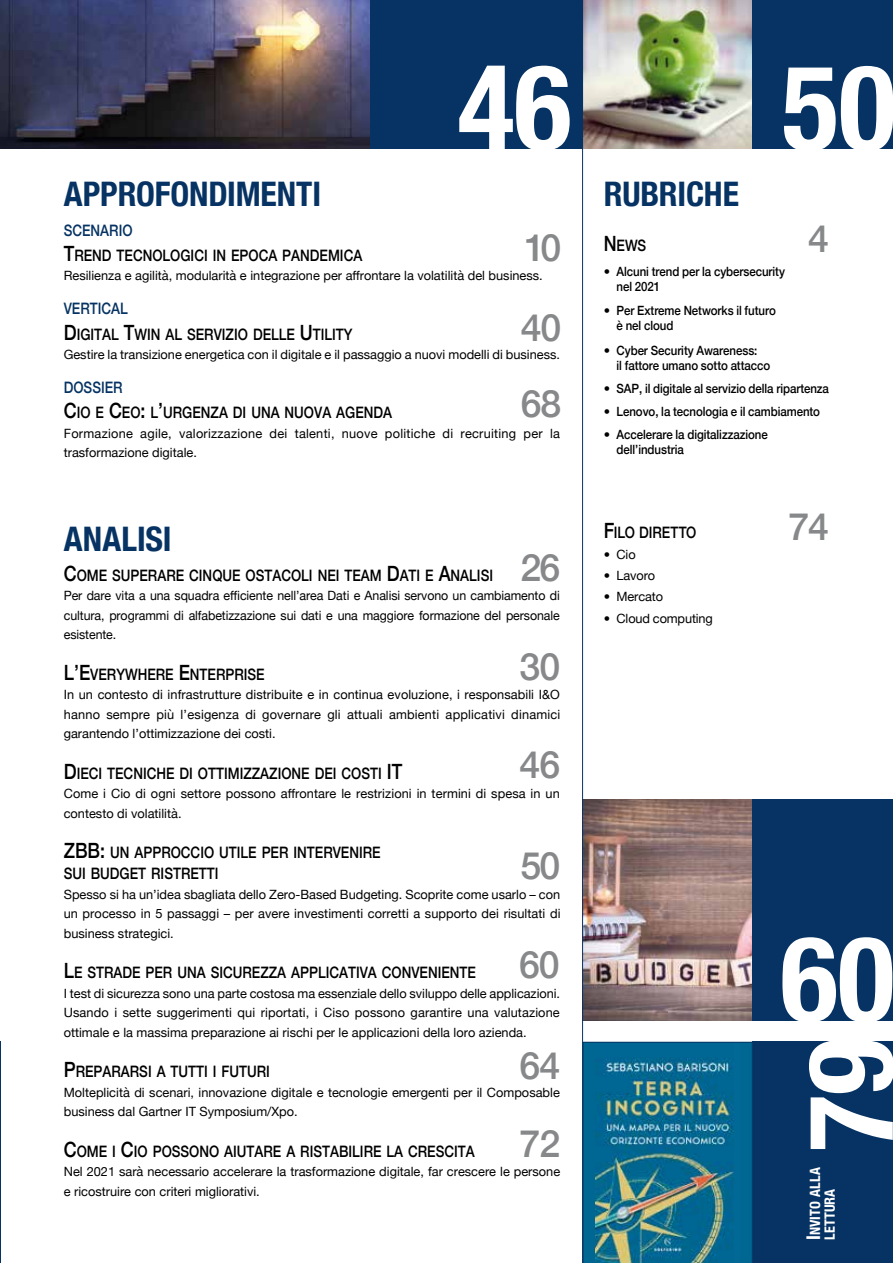
<style>
.page{position:relative;width:893px;height:1263px;background:#fff}
.page>*{position:absolute;margin:0;border:0;box-sizing:border-box;transform-origin:0 0}
.t1{font:700 condensed 118.35px "Helvetica Neue";color:#fff}
.t2{font:500 37.5px/79.2px "Helvetica Neue";letter-spacing:-.03em;color:#87888a}
.t3{font:700 condensed 33.9px "Helvetica Neue";letter-spacing:-.005em;color:#063363}
.t4{font:700 condensed 33.9px "Helvetica Neue";letter-spacing:-.005em;color:#063363}
.t5{font:500 15.75px/25.3px "Helvetica Neue";color:#000;scale:.85 1}
.t6{font:700 condensed 14.25px/14.5px "Helvetica Neue";letter-spacing:.005em;color:#fff}
.t7{font:12.75px/19.5px "Helvetica Neue";color:#000;text-align:justify}
.t8{font:500 12.75px/15px "Helvetica Neue";letter-spacing:-.005em;color:#000}
.t9{font:12.75px/19.5px "Helvetica Neue";letter-spacing:.02em;color:#000}
.s1{color:#063363}
.s2{font-size:21px}
.s3{font-weight:300}
.s4{font-size:18.9px}
</style>
<div class="page">
<img style="left:583px;top:799px;width:170px;height:221px">
<div style="left:753px;top:1042px;width:140px;height:221px;background:#063363"></div>
<img style="left:583px;top:1042px;width:170px;height:221px">
<img style="left:0;top:0;width:370px;height:149px">
<img style="left:583px;top:0;width:170px;height:149px">
<div style="left:370px;top:0;width:213px;height:149px;background:#063363"></div>
<div style="left:753px;top:0;width:140px;height:149px;background:#063363"></div>
<hr style="left:582px;top:0;width:1px;height:1263px;background:#063363">
<div style="left:753px;top:799px;width:140px;height:221px;background:#063363"></div>
<hr style="left:0;top:1042px;width:1px;height:221px;background:#063363">
<h1 class="t1" style="left:458px;top:9px;width:115px">46</h1>
<h1 class="t1" style="left:782px;top:9px;width:115px">50</h1>
<h3 class="t3" style="left:64px;top:166px;width:259px">APPROFONDIMENTI</h3>
<p class="t5" style="left:64px;top:216px;width:353px"><span class="s1">SCENARIO<br></span><span class="s2">T</span>REND TECNOLOGICI IN EPOCA PANDEMICA</p>
<p class="t7" style="left:64px;top:267px;width:480px">Resilienza e agilità, modularità e integrazione per affrontare la volatilità del business.</p>
<p class="t5" style="left:64px;top:295px;width:341px"><span class="s1">VERTICAL<br></span><span class="s2">D</span>IGITAL <span class="s2">T</span>WIN AL SERVIZIO DELLE <span class="s2">U</span>TILITY</p>
<p class="t7" style="left:64px;top:345px;width:498px">Gestire la transizione energetica con il digitale e il passaggio a nuovi modelli di business.</p>
<p class="t5" style="left:64px;top:373px;width:388px"><span class="s1">DOSSIER<br></span><span class="s2">C</span>IO E <span class="s2">C</span>EO<span class="s2">:</span> L<span class="s2">’</span>URGENZA DI UNA NUOVA AGENDA</p>
<p class="t9" style="left:64px;top:424px;width:498px">Formazione agile, valorizzazione dei talenti, nuove politiche di recruiting per la trasformazione digitale.</p>
<h2 class="t2" style="left:521px;top:205px;width:42px">10<br>40</h2>
<h2 class="t2" style="left:521px;top:361px;width:42px">68</h2>
<h3 class="t3" style="left:64px;top:511px;width:109px">ANALISI</h3>
<p class="t5" style="left:64px;top:561px;width:507px"><span class="s2">C</span>OME SUPERARE CINQUE OSTACOLI NEI TEAM <span class="s2">D</span>ATI E <span class="s2">A</span>NALISI</p>
<p class="t7" style="left:64px;top:586px;width:498px">Per dare vita a una squadra efficiente nell’area Dati e Analisi servono un cambiamento di cultura, programmi di alfabetizzazione sui dati e una maggiore formazione del personale esistente.</p>
<p class="t5" style="left:64px;top:660px;width:238px"><span class="s2">L’E</span>VERYWHERE <span class="s2">E</span>NTERPRISE</p>
<p class="t7" style="left:64px;top:685px;width:498px">In un contesto di infrastrutture distribuite e in continua evoluzione, i responsabili I&amp;O hanno sempre più l’esigenza di governare gli attuali ambienti applicativi dinamici garantendo l’ottimizzazione dei costi.</p>
<p class="t5" style="left:64px;top:759px;width:390px"><span class="s2">D</span>IECI TECNICHE DI OTTIMIZZAZIONE DEI COSTI <span class="s2">IT</span></p>
<p class="t7" style="left:64px;top:785px;width:498px">Come i Cio di ogni settore possono affrontare le restrizioni in termini di spesa in un contesto di volatilità.</p>
<p class="t5" style="left:64px;top:841px;width:374px;line-height:21px"><span class="s2">ZBB:</span> UN APPROCCIO UTILE PER INTERVENIRE<br>SUI BUDGET RISTRETTI</p>
<p class="t7" style="left:64px;top:885px;width:498px">Spesso si ha un’idea sbagliata dello Zero-Based Budgeting. Scoprite come usarlo – con un processo in 5 passaggi – per avere investimenti corretti a supporto dei risultati di business strategici.</p>
<p class="t5" style="left:64px;top:959px;width:486px"><span class="s2">L</span>E STRADE PER UNA SICUREZZA APPLICATIVA CONVENIENTE</p>
<p class="t7" style="left:64px;top:984px;width:498px">I test di sicurezza sono una parte costosa ma essenziale dello sviluppo delle applicazioni.<br>Usando i sette suggerimenti qui riportati, i Ciso possono garantire una valutazione ottimale e la massima preparazione ai rischi per le applicazioni della loro azienda.</p>
<p class="t5" style="left:64px;top:1058px;width:244px"><span class="s2">P</span>REPARARSI A TUTTI I FUTURI</p>
<p class="t7" style="left:64px;top:1083px;width:498px">Molteplicità di scenari, innovazione digitale e tecnologie emergenti per il Composable business dal Gartner IT Symposium/Xpo.</p>
<p class="t5" style="left:64px;top:1137px;width:485px"><span class="s2">C</span>OME I <span class="s2">C</span>IO POSSONO AIUTARE A RISTABILIRE LA CRESCITA</p>
<p class="t7" style="left:64px;top:1163px;width:498px">Nel 2021 sarà necessario accelerare la trasformazione digitale, far crescere le persone e ricostruire con criteri migliorativi.</p>
<h2 class="t2" style="left:520px;top:524px;width:41px">26</h2>
<h2 class="t2" style="left:520px;top:624px;width:42px">30</h2>
<h2 class="t2" style="left:520px;top:722px;width:42px">46</h2>
<h2 class="t2" style="left:520px;top:823px;width:41px">50</h2>
<h2 class="t2" style="left:519px;top:922px;width:42px">60</h2>
<h2 class="t2" style="left:520px;top:1023px;width:42px;line-height:78.3px">64<br>72</h2>
<h3 class="t4" style="left:604px;top:166px;width:137px">RUBRICHE</h3>
<h2 class="t2" style="left:808px;top:196px;width:22px">4</h2>
<p class="t5" style="left:604px;top:232px;width:51px"><span class="s2">N</span> EWS</p>
<p class="t8" style="left:617px;top:263px;width:170px;text-indent:-13px">• Alcuni trend per la cybersecurity nel 2021</p>
<p class="t8" style="left:617px;top:302px;width:161px;text-indent:-13px">• Per Extreme Networks il futuro è nel cloud</p>
<p class="t8" style="left:617px;top:342px;width:155px;text-indent:-13px">• Cyber Security Awareness:<br>il fattore umano sotto attacco</p>
<p class="t8" style="left:604px;top:380px;width:227px">• SAP, il digitale al servizio della ripartenza</p>
<p class="t8" style="left:604px;top:403px;width:218px">• Lenovo, la tecnologia e il cambiamento</p>
<p class="t8" style="left:617px;top:426px;width:153px;text-indent:-13px">• Accelerare la digitalizzazione dell’industria</p>
<p class="t5" style="left:604px;top:519px;width:111px"><span class="s2">F</span>ILO DIRETTO</p>
<p class="t7" style="left:604px;top:546px;width:33px"><span class="s3">•</span> Cio</p>
<p class="t7" style="left:604px;top:567px;width:53px"><span class="s3">•</span> Lavoro</p>
<p class="t7" style="left:604px;top:588px;width:61px"><span class="s3">•</span> Mercato</p>
<p class="t7" style="left:604px;top:609px;width:111px"><span class="s3">•</span> Cloud computing</p>
<h2 class="t2" style="left:788px;top:484px;width:42px">74</h2>
<h1 class="t1" style="left:781px;top:881px;width:115px">60</h1>
<h1 class="t1" style="left:752px;top:1151px;width:115px;rotate:-90deg">79</h1>
<p class="t6" style="left:807px;top:1240px;width:74px;rotate:-90deg"><span class="s4">I</span>nvito alla lettura</p>
</div>
